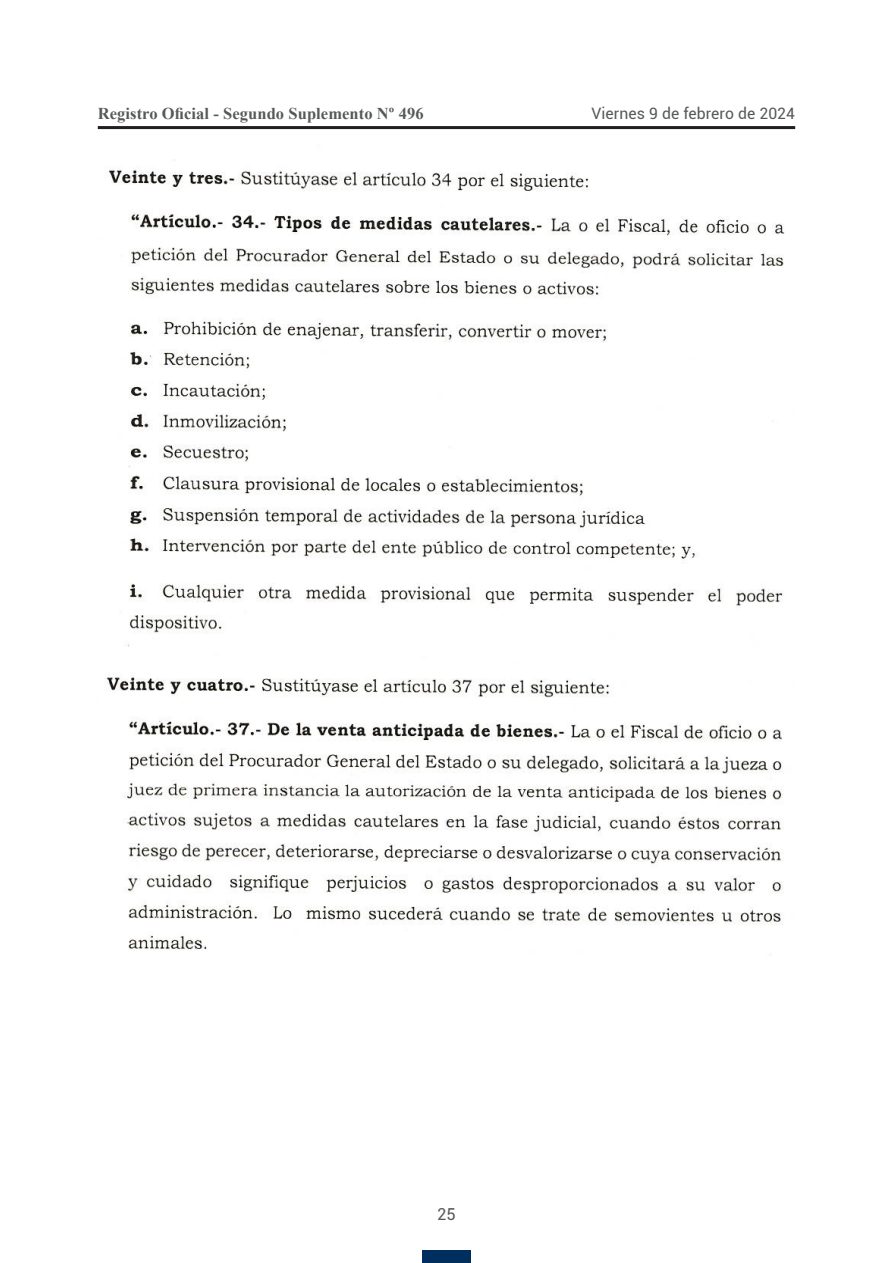
<style>
.page{position:relative;width:893px;height:1263px;background:#fff}
.page>*{position:absolute;margin:0;border:0;box-sizing:border-box;transform-origin:0 0}
.t1{font:700 16.5px "Times New Roman";letter-spacing:.005em;color:#57585a}
.t2{font:16.5px "Roboto";color:#57585a}
.t3{font:15.75px "Roboto";letter-spacing:.005em;color:#57585a}
</style>
<div class="page">
<hr style="left:98px;top:126px;width:697px;height:3px;background:#231f20">
<div style="left:422px;top:1250px;width:49px;height:13px;background:#002e5e"></div>
<img style="left:106px;top:159px;width:679px;height:792px">
<p class="t1" style="left:98px;top:102px;width:327px">Registro Oficial - Segundo Suplemento Nº 496</p>
<p class="t3" style="left:591px;top:102px;width:205px">Viernes 9 de febrero de 2024</p>
<p class="t2" style="left:437px;top:1203px;width:20px">25</p>
</div>
